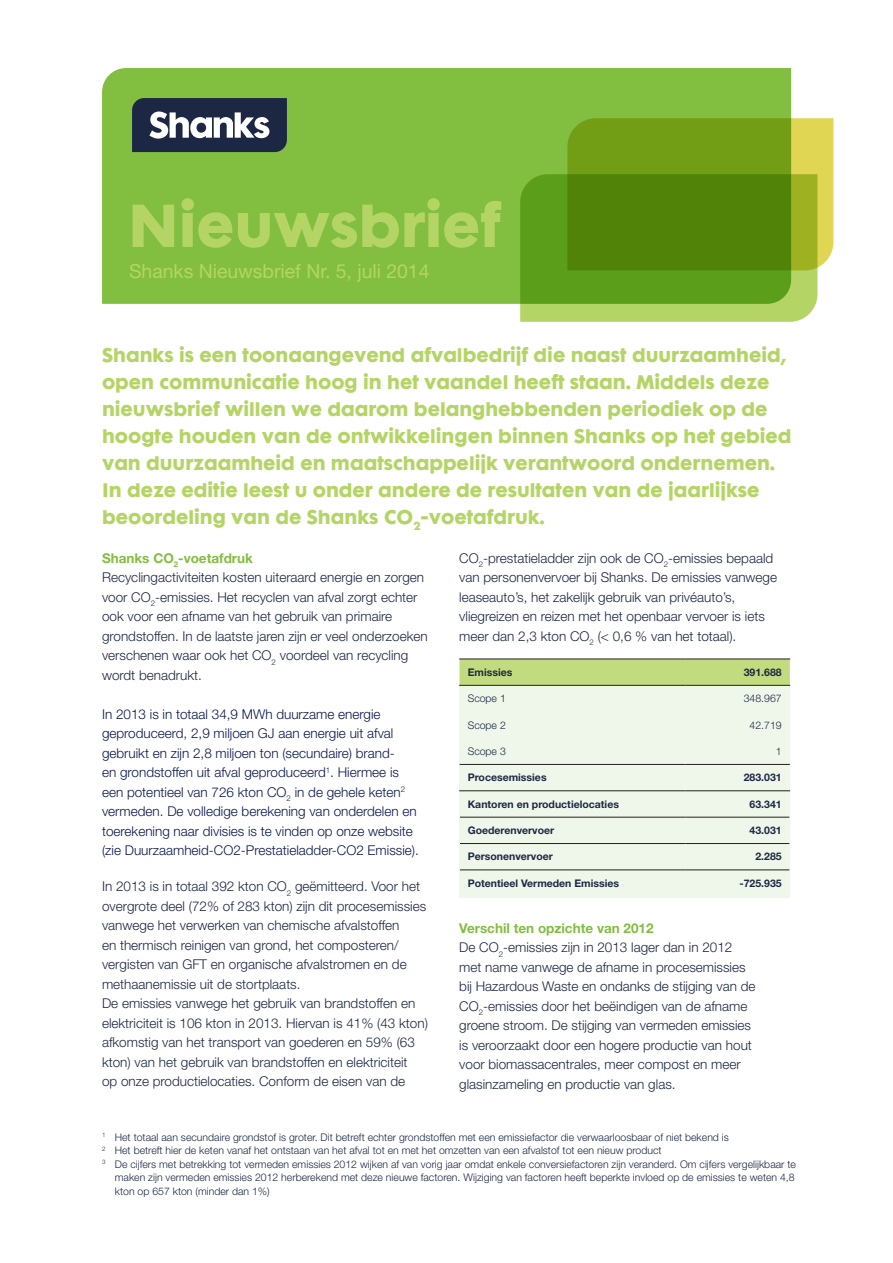
<style>
.page{position:relative;width:893px;height:1263px;background:#fff}
.page>*{position:absolute;margin:0;border:0;box-sizing:border-box;transform-origin:0 0}
.t1{font:55.2px "Futura Maxi CG Bold";color:#b4d565}
.t2{font:19.35px "Helvetica Neue LT Std";color:#b4d565}
.t3{font:18px/27px "Futura Maxi CG Bold";color:#b4d565}
.t4{font:300 13.5px/19.5px "Helvetica Neue LT Std";color:#1c2843}
.t5{font:300 13.5px/19.5px "Helvetica Neue LT Std";color:#0b194e}
.t6{font:300 10.5px "Helvetica Neue LT Std";color:#1c2843}
.t7{font:700 10.5px "Helvetica Neue LT Std";color:#1c2843}
.s1{font-weight:700;color:#82be40}
</style>
<div class="page">
<div style="left:459px;top:660px;width:330px;height:238px;background:#eff7ea"></div>
<div style="left:102px;top:68px;width:689px;height:236px;background:#82be40"></div>
<svg style="left:520px;top:118px;width:313px;height:204px;background:#73a123"></svg>
<svg style="left:132px;top:98px;width:155px;height:54px"></svg>
<div style="left:460px;top:660px;width:330px;height:25px;background:#c2db7f"></div>
<hr style="left:460px;top:764px;width:226px;height:1px;background:#231f20">
<hr style="left:686px;top:764px;width:104px;height:1px;background:#231f20">
<hr style="left:459px;top:790px;width:227px;height:1px;background:#231f20">
<hr style="left:686px;top:790px;width:104px;height:1px;background:#231f20">
<hr style="left:459px;top:659px;width:227px;height:1px;background:#231f20">
<hr style="left:686px;top:659px;width:104px;height:1px;background:#231f20">
<hr style="left:459px;top:685px;width:227px;height:1px;background:#231f20">
<hr style="left:686px;top:685px;width:104px;height:1px;background:#231f20">
<hr style="left:460px;top:817px;width:226px;height:1px;background:#231f20">
<hr style="left:686px;top:817px;width:103px;height:1px;background:#231f20">
<hr style="left:460px;top:843px;width:226px;height:1px;background:#231f20">
<hr style="left:686px;top:843px;width:103px;height:1px;background:#231f20">
<hr style="left:460px;top:869px;width:226px;height:1px;background:#231f20">
<hr style="left:686px;top:869px;width:103px;height:1px;background:#231f20">
<h1 class="t1" style="left:128px;top:190px;width:374px">Nieuwsbrief</h1>
<h2 class="t2" style="left:129px;top:260px;width:302px">Shanks Nieuwsbrief Nr. 5, juli 2014</h2>
<p class="t3" style="left:102px;top:342px;width:691px">Shanks is een toonaangevend afvalbedrijf die naast duurzaamheid, open communicatie hoog in het vaandel heeft staan. Middels deze nieuwsbrief willen we daarom belanghebbenden periodiek op de hoogte houden van de ontwikkelingen binnen Shanks op het gebied van duurzaamheid en maatschappelijk verantwoord ondernemen.<br>In deze editie leest u onder andere de resultaten van de jaarlijkse beoordeling van de Shanks CO<sub>2</sub>-voetafdruk.</p>
<p class="t4" style="left:102px;top:548px;width:327px"><span class="s1">Shanks CO</span><sub>2</sub><span class="s1">-voetafdruk<br></span>Recyclingactiviteiten kosten uiteraard energie en zorgen voor CO<sub>2</sub>-emissies. Het recyclen van afval zorgt echter ook voor een afname van het gebruik van primaire grondstoffen. In de laatste jaren zijn er veel onderzoeken verschenen waar ook het CO<sub>2</sub> voordeel van recycling wordt benadrukt.</p>
<p class="t5" style="left:102px;top:704px;width:318px">In 2013 is in totaal 34,9 MWh duurzame energie geproduceerd, 2,9 miljoen GJ aan energie uit afval gebruikt en zijn 2,8 miljoen ton (secundaire) brand-<br>en grondstoffen uit afval geproduceerd<sup>1</sup>. Hiermee is een potentieel van 726 kton CO<sub>2</sub> in de gehele keten<sup>2 </sup>vermeden. De volledige berekening van onderdelen en toerekening naar divisies is te vinden op onze website (zie Duurzaamheid-CO2-Prestatieladder-CO2 Emissie).</p>
<p class="t4" style="left:102px;top:876px;width:327px">In 2013 is in totaal 392 kton CO<sub>2</sub> geëmitteerd. Voor het overgrote deel (72% of 283 kton) zijn dit procesemissies vanwege het verwerken van chemische afvalstoffen<br>en thermisch reinigen van grond, het composteren/ vergisten van GFT en organische afvalstromen en de methaanemissie uit de stortplaats.<br>De emissies vanwege het gebruik van brandstoffen en elektriciteit is 106 kton in 2013. Hiervan is 41% (43 kton) afkomstig van het transport van goederen en 59% (63 kton) van het gebruik van brandstoffen en elektriciteit<br>op onze productielocaties. Conform de eisen van de</p>
<p class="t4" style="left:459px;top:548px;width:319px">CO<sub>2</sub>-prestatieladder zijn ook de CO<sub>2</sub>-emissies bepaald van personenvervoer bij Shanks. De emissies vanwege leaseauto’s, het zakelijk gebruik van privéauto’s, vliegreizen en reizen met het openbaar vervoer is iets meer dan 2,3 kton CO<sub>2</sub> (&lt; 0,6 % van het totaal).</p>
<p class="t7" style="left:468px;top:666px;width:46px">Emissies</p>
<p class="t7" style="left:744px;top:666px;width:39px">391.688</p>
<p class="t6" style="left:468px;top:692px;width:40px">Scope 1</p>
<p class="t6" style="left:744px;top:692px;width:39px">348.967</p>
<p class="t6" style="left:468px;top:718px;width:40px">Scope 2</p>
<p class="t6" style="left:750px;top:718px;width:34px">42.719</p>
<p class="t6" style="left:468px;top:745px;width:40px">Scope 3</p>
<p class="t6" style="left:776px;top:745px;width:7px">1</p>
<p class="t7" style="left:468px;top:771px;width:80px">Procesemissies</p>
<p class="t7" style="left:744px;top:771px;width:39px">283.031</p>
<p class="t7" style="left:468px;top:797px;width:153px">Kantoren en productielocaties</p>
<p class="t7" style="left:750px;top:797px;width:34px">63.341</p>
<p class="t7" style="left:468px;top:824px;width:88px">Goederenvervoer</p>
<p class="t7" style="left:750px;top:824px;width:34px">43.031</p>
<p class="t7" style="left:468px;top:850px;width:87px">Personenvervoer</p>
<p class="t7" style="left:755px;top:850px;width:28px">2.285</p>
<p class="t7" style="left:468px;top:877px;width:153px">Potentieel Vermeden Emissies</p>
<p class="t7" style="left:739px;top:877px;width:44px">-725.935</p>
<p class="t4" style="left:459px;top:918px;width:298px"><span class="s1">Verschil ten opzichte van 2012<br></span>De CO<sub>2</sub>-emissies zijn in 2013 lager dan in 2012 met name vanwege de afname in procesemissies bij Hazardous Waste en ondanks de stijging van de CO<sub>2</sub>-emissies door het beëindigen van de afname groene stroom. De stijging van vermeden emissies is veroorzaakt door een hogere productie van hout voor biomassacentrales, meer compost en meer glasinzameling en productie van glas.</p>
<p class="t6" style="left:102px;top:1130px;width:628px"><sup>1</sup> Het totaal aan secundaire grondstof is groter. Dit betreft echter grondstoffen met een emissiefactor die verwaarloosbaar of niet bekend is</p>
<p class="t6" style="left:102px;top:1144px;width:561px"><sup>2</sup> Het betreft hier de keten vanaf het ontstaan van het afval tot en met het omzetten van een afvalstof tot een nieuw product</p>
<p class="t6" style="left:102px;top:1157px;width:695px"><sup>3</sup> De cijfers met betrekking tot vermeden emissies 2012 wijken af van vorig jaar omdat enkele conversiefactoren zijn veranderd. Om cijfers vergelijkbaar te</p>
<p class="t6" style="left:115px;top:1171px;width:681px">maken zijn vermeden emissies 2012 herberekend met deze nieuwe factoren. Wijziging van factoren heeft beperkte invloed op de emissies te weten 4,8</p>
<p class="t6" style="left:115px;top:1184px;width:157px">kton op 657 kton (minder dan 1%)</p>
</div>
